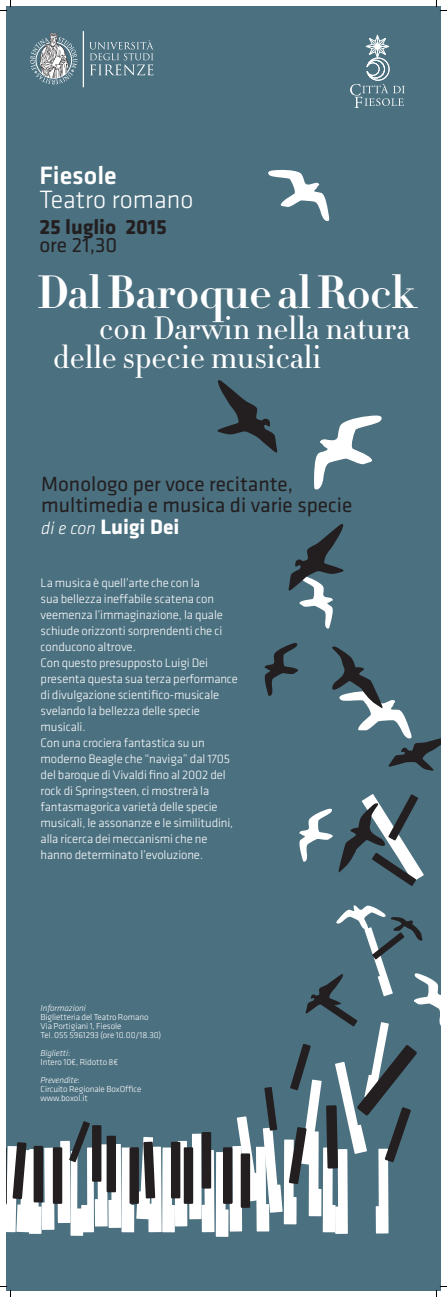
<style>
.page{position:relative;width:447px;height:1297px;background:#fff}
.page>*{position:absolute;margin:0;border:0;box-sizing:border-box;transform-origin:0 0}
.t1{font:45.95px "Didot HTF B11 Bold";letter-spacing:-.01em;color:#fff}
.t2{font:31.9px/28.6px "Didot HTF L06 Light";color:#fff}
.t3{font:300 26px "Klavika";color:#fff}
.t4{font:500 26px "Klavika";color:#fff}
.t5{font:700 21.65px "Klavika";color:#fff}
.t6{font:700 21.4px "Klavika";color:#231f20}
.t7{font:21.4px "Klavika";color:#231f20}
.t8{font:21.25px/21.9px "Klavika";color:#231f20}
.t9{font:300 12.75px/15.9px "Klavika";letter-spacing:-.01em;color:#fff}
.t10{font:300 9px/9px "Klavika";letter-spacing:-.01em;color:#fff}
.t11{font:italic 300 9px "Klavika";letter-spacing:-.01em;color:#fff}
.s1{font-weight:300;font-style:italic;font-size:18px}
.s2{font-style:italic}
</style>
<div class="page">
<div style="left:6px;top:6px;width:434px;height:1284px;background:#4b7080"></div>
<svg style="left:268px;top:169px;width:61px;height:52px"></svg>
<svg style="left:314px;top:415px;width:68px;height:75px"></svg>
<svg style="left:264px;top:643px;width:34px;height:53px"></svg>
<svg style="left:299px;top:794px;width:124px;height:92px"></svg>
<svg style="left:332px;top:646px;width:108px;height:125px"></svg>
<svg style="left:288px;top:524px;width:56px;height:105px"></svg>
<svg style="left:217px;top:380px;width:61px;height:73px"></svg>
<svg style="left:6px;top:905px;width:434px;height:331px"></svg>
<hr style="left:83px;top:31px;width:1px;height:56px;background:#fff">
<svg style="left:89px;top:40px;width:64px;height:35px"></svg>
<svg style="left:30px;top:32px;width:47px;height:52px"></svg>
<svg style="left:350px;top:34px;width:54px;height:74px"></svg>
<svg style="left:0;top:0;width:11px;height:11px"></svg>
<svg style="left:0;top:1286px;width:11px;height:11px"></svg>
<svg style="left:436px;top:0;width:10px;height:11px"></svg>
<svg style="left:435px;top:1286px;width:11px;height:11px"></svg>
<h3 class="t4" style="left:39px;top:161px;width:79px">Fiesole</h3>
<h3 class="t3" style="left:39px;top:185px;width:155px">Teatro romano</h3>
<h3 class="t6" style="left:39px;top:215px;width:129px">25 luglio 2015</h3>
<h3 class="t7" style="left:39px;top:233px;width:79px">ore 21,30</h3>
<h1 class="t1" style="left:37px;top:262px;width:380px">Dal Baroque al Rock</h1>
<h2 class="t2" style="left:53px;top:315px;width:358px;text-indent:46px">con Darwin nella natura delle specie musicali</h2>
<h3 class="t8" style="left:41px;top:473px;width:312px">Monologo per voce recitante, multimedia e musica di varie specie</h3>
<h3 class="t5" style="left:41px;top:515px;width:140px"><span class="s1">di e con</span> Luigi Dei</h3>
<p class="t9" style="left:41px;top:575px;width:199px">La musica è quell’arte che con la<br>sua bellezza ineffabile scatena con veemenza l’immaginazione, la quale schiude orizzonti sorprendenti che ci conducono altrove.<br>Con questo presupposto Luigi Dei presenta questa sua terza performance di divulgazione scientifico-musicale svelando la bellezza delle specie musicali.<br>Con una crociera fantastica su un moderno Beagle che “naviga” dal 1705 del baroque di Vivaldi fino al 2002 del rock di Springsteen, ci mostrerà la fantasmagorica varietà delle specie musicali, le assonanze e le similitudini, alla ricerca dei meccanismi che ne hanno determinato l’evoluzione.</p>
<p class="t11" style="left:41px;top:1003px;width:47px">Informazioni</p>
<p class="t10" style="left:41px;top:1012px;width:122px">Biglietteria del Teatro Romano<br>Via Portigiani 1, Fiesole<br>Tel. 055 5961293 (ore 10.00/18.30)</p>
<p class="t10" style="left:41px;top:1048px;width:79px"><span class="s2">Biglietti</span>:<br>Intero 10€, Ridotto 8€</p>
<p class="t10" style="left:41px;top:1075px;width:102px"><span class="s2">Prevendite</span>:<br>Circuito Regionale BoxOffice www.boxol.it</p>
</div>
